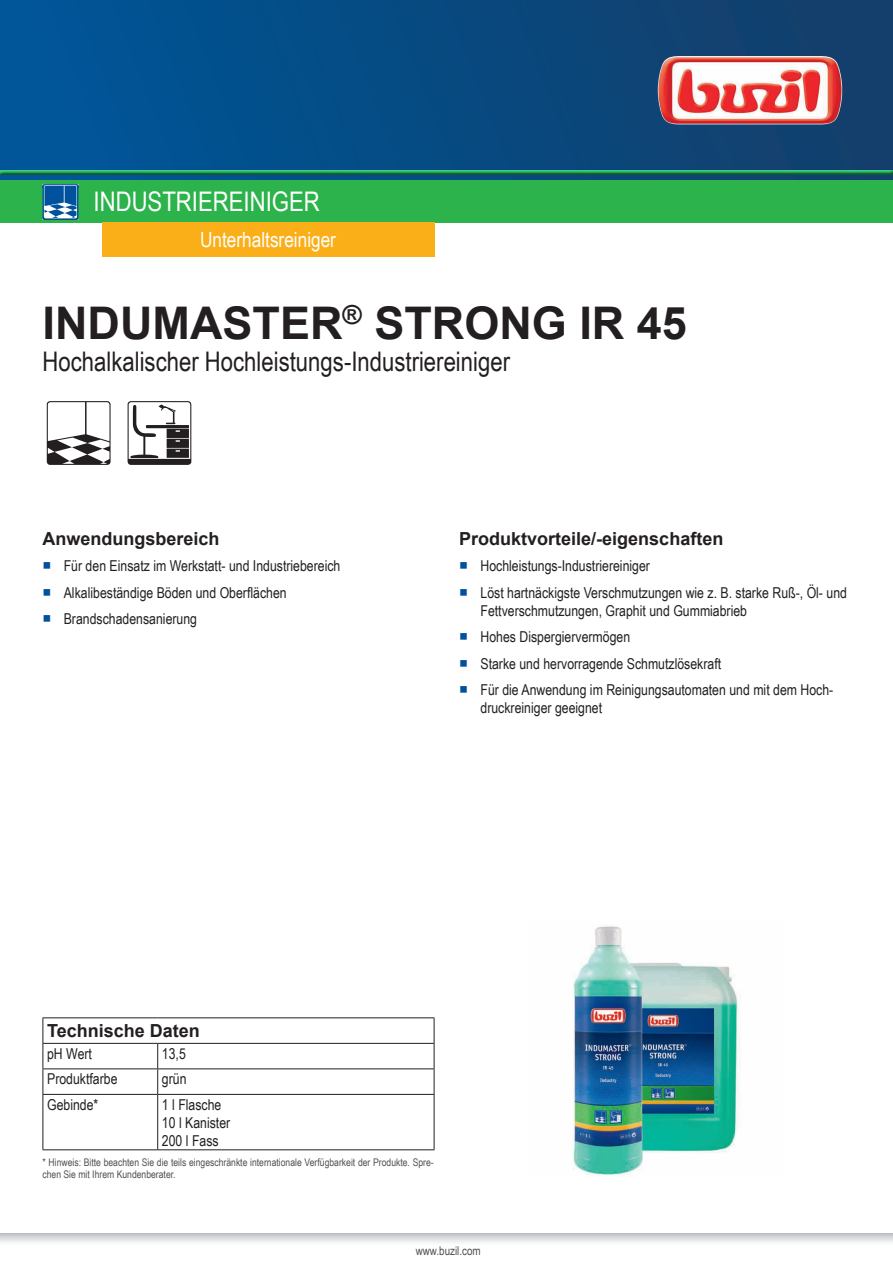
<style>
.page{position:relative;width:893px;height:1263px;background:#fff}
.page>*{position:absolute;margin:0;border:0;box-sizing:border-box;transform-origin:0 0}
.t1{font:700 45px "Arial";color:#231f20}
.t2{font:27px "Arial Narrow";color:#231f20}
.t3{font:27px "Arial Narrow";color:#fff}
.t4{font:21px "Arial Narrow";color:#fff}
.t5{font:700 18px "Arial";color:#231f20}
.t6{font:15px/18px "Arial Narrow";color:#231f20}
.t7{font:12px "Arial Narrow";color:#4e5151}
.t8{font:10.5px/11.7px "Arial Narrow";color:#4e5151}
.s1{font-family:"Arial Unicode MS";color:#01519b}
</style>
<div class="page">
<div style="left:0;top:0;width:893px;height:180px;background:linear-gradient(to right,#00569a,#143e69)"></div>
<img style="left:658px;top:56px;width:184px;height:68px">
<svg style="left:0;top:1233px;width:893px;height:10px"></svg>
<div style="left:0;top:169px;width:893px;height:6px;background:#015599;opacity:.75"></div>
<div style="left:0;top:180px;width:893px;height:43px;background:#2cb34b"></div>
<img style="left:43px;top:184px;width:35px;height:36px">
<svg style="left:44px;top:185px;width:35px;height:33px"></svg>
<div style="left:102px;top:223px;width:333px;height:34px;background:#faaf18"></div>
<svg style="left:47px;top:401px;width:64px;height:64px"></svg>
<svg style="left:128px;top:401px;width:63px;height:64px"></svg>
<hr style="left:43px;top:1068px;width:115px;height:1px;background:#231f20">
<hr style="left:158px;top:1068px;width:276px;height:1px;background:#231f20">
<svg style="left:157px;top:1044px;width:1px;height:50px"></svg>
<hr style="left:43px;top:1094px;width:115px;height:1px;background:#231f20">
<hr style="left:43px;top:1095px;width:1px;height:54px;background:#231f20">
<hr style="left:43px;top:1149px;width:115px;height:1px;background:#231f20">
<hr style="left:158px;top:1094px;width:276px;height:1px;background:#231f20">
<hr style="left:157px;top:1095px;width:1px;height:54px;background:#231f20">
<hr style="left:434px;top:1095px;width:1px;height:54px;background:#231f20">
<hr style="left:158px;top:1149px;width:276px;height:1px;background:#231f20">
<hr style="left:43px;top:1017px;width:115px;height:1px;background:#231f20">
<svg style="left:43px;top:1018px;width:1px;height:76px"></svg>
<hr style="left:158px;top:1017px;width:276px;height:1px;background:#231f20">
<svg style="left:434px;top:1018px;width:1px;height:76px"></svg>
<hr style="left:43px;top:1043px;width:115px;height:1px;background:#231f20">
<hr style="left:158px;top:1043px;width:276px;height:1px;background:#231f20">
<img style="left:573px;top:925px;width:168px;height:251px">
<h2 class="t3" style="left:94px;top:182px;width:228px">Industriereiniger</h2>
<h3 class="t4" style="left:200px;top:224px;width:138px">Unterhaltsreiniger</h3>
<h1 class="t1" style="left:43px;top:293px;width:646px">INDUMASTER<sup>®</sup> STRONG IR 45</h1>
<h2 class="t2" style="left:43px;top:342px;width:469px">Hochalkalischer Hochleistungs-Industriereiniger</h2>
<p class="t5" style="left:43px;top:526px;width:179px">Anwendungsbereich</p>
<p class="t6" style="left:43px;top:556px;width:299px"><span class="s1">■</span> Für den Einsatz im Werkstatt- und Industriebereich</p>
<p class="t6" style="left:43px;top:583px;width:246px"><span class="s1">■</span> Alkalibeständige Böden und Oberflächen</p>
<p class="t6" style="left:43px;top:609px;width:156px"><span class="s1">■</span> Brandschadensanierung</p>
<p class="t5" style="left:459px;top:526px;width:266px">Produktvorteile/-eigenschaften</p>
<p class="t6" style="left:459px;top:556px;width:192px"><span class="s1">■</span> Hochleistungs-Industriereiniger</p>
<p class="t6" style="left:480px;top:583px;width:368px;text-indent:-21px"><span class="s1">■</span> Löst hartnäckigste Verschmutzungen wie z. B. starke Ruß-, Öl- und<br>Fettverschmutzungen, Graphit und Gummiabrieb</p>
<p class="t6" style="left:459px;top:627px;width:172px"><span class="s1">■</span> Hohes Dispergiervermögen</p>
<p class="t6" style="left:459px;top:654px;width:263px"><span class="s1">■</span> Starke und hervorragende Schmutzlösekraft</p>
<p class="t6" style="left:480px;top:680px;width:354px;text-indent:-21px"><span class="s1">■</span> Für die Anwendung im Reinigungsautomaten und mit dem Hoch&shy;druckreiniger geeignet</p>
<p class="t5" style="left:47px;top:1019px;width:154px">Technische Daten</p>
<p class="t6" style="left:47px;top:1044px;width:46px">pH Wert</p>
<p class="t6" style="left:162px;top:1044px;width:25px">13,5</p>
<p class="t6" style="left:47px;top:1069px;width:72px">Produktfarbe</p>
<p class="t6" style="left:162px;top:1069px;width:26px">grün</p>
<p class="t6" style="left:47px;top:1095px;width:53px">Gebinde*</p>
<p class="t6" style="left:162px;top:1095px;width:70px">1 l Flasche<br>10 l Kanister<br>200 l Fass</p>
<p class="t8" style="left:43px;top:1156px;width:393px">* Hinweis: Bitte beachten Sie die teils eingeschränkte internationale Verfügbarkeit der Produkte. Spre&shy;chen Sie mit Ihrem Kundenberater.</p>
<p class="t7" style="left:416px;top:1242px;width:67px">www.buzil.com</p>
</div>
